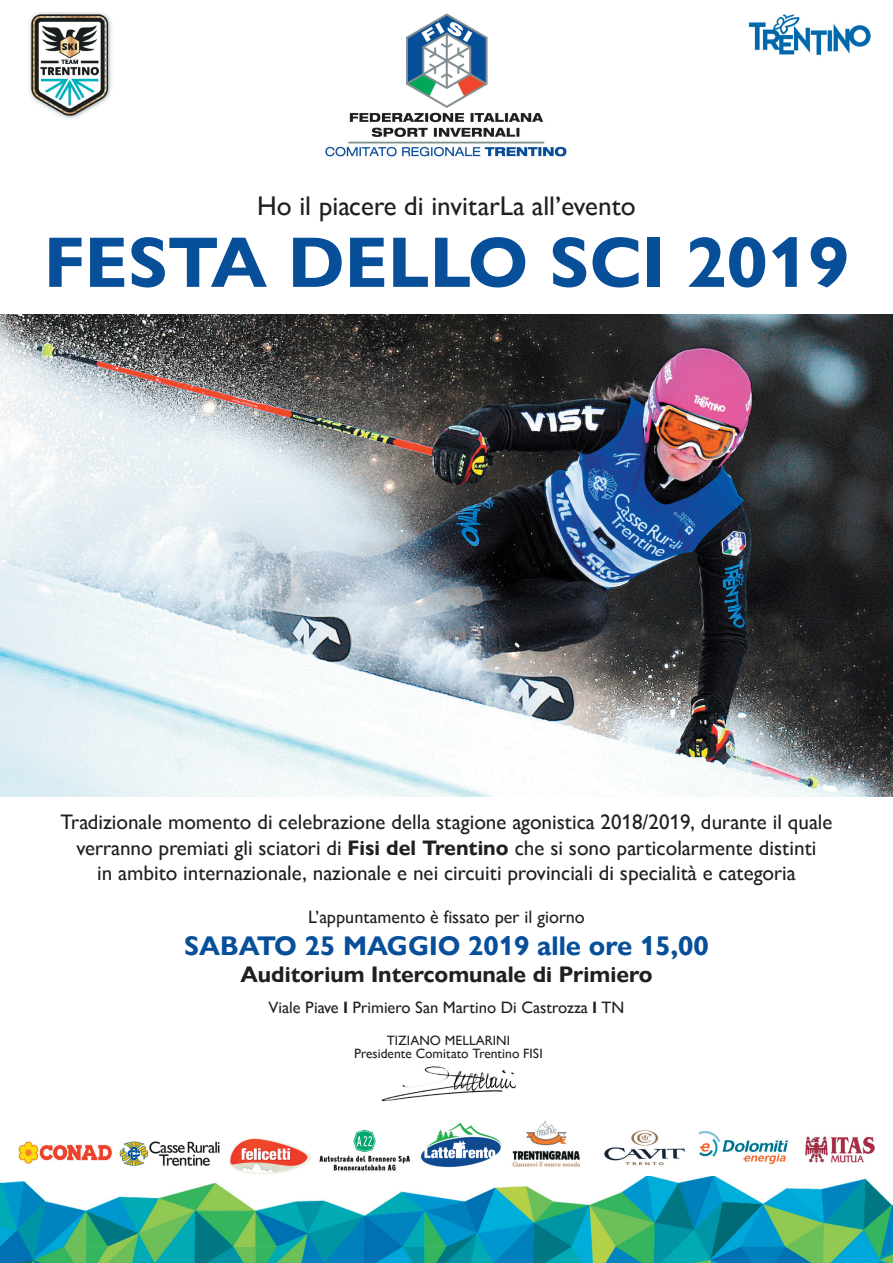
<style>
.page{position:relative;width:893px;height:1263px;background:#fff}
.page>*{position:absolute;margin:0;border:0;box-sizing:border-box;transform-origin:0 0}
.t1{font:700 72px "Gill Sans Nova";color:#074f98}
.t2{font:27px "Gill Sans Nova";color:#231f20}
.t3{font:700 27px "Gill Sans Nova";color:#074f99}
.t4{font:700 22.5px "Gill Sans Nova";color:#231f20}
.t5{font:21px/25.2px "Gill Sans Nova";color:#231f20;text-align:center}
.t6{font:18px "Gill Sans Nova";color:#231f20}
.t7{font:16.5px "Gill Sans Nova";color:#231f20}
.t8{font:13.5px/13.5px "Gill Sans Nova";color:#231f20;text-align:center}
.s1{font-weight:700}
</style>
<div class="page">
<img style="left:29px;top:13px;width:83px;height:106px">
<img style="left:0;top:315px;width:893px;height:482px">
<img style="left:748px;top:14px;width:123px;height:41px">
<img style="left:0;top:1176px;width:892px;height:86px">
<img style="left:18px;top:1120px;width:857px;height:54px">
<img style="left:381px;top:1066px;width:135px;height:36px">
<img style="left:406px;top:13px;width:82px;height:95px">
<img style="left:325px;top:112px;width:242px;height:45px">
<p class="t2" style="left:257px;top:190px;width:380px">Ho il piacere di invitarLa all’evento</p>
<h1 class="t1" style="left:44px;top:220px;width:806px">FESTA DELLO SCI 2019</h1>
<p class="t5" style="left:60px;top:810px;width:774px">Tradizionale momento di celebrazione della stagione agonistica 2018/2019, durante il quale verranno premiati gli sciatori di <span class="s1">Fisi del Trentino</span> che si sono particolarmente distinti<br>in ambito internazionale, nazionale e nei circuiti provinciali di specialità e categoria</p>
<p class="t6" style="left:308px;top:906px;width:278px">L’appuntamento è fissato per il giorno</p>
<p class="t3" style="left:184px;top:930px;width:526px">SABATO 25 MAGGIO 2019 alle ore 15,00</p>
<p class="t4" style="left:240px;top:961px;width:414px">Auditorium Intercomunale di Primiero</p>
<p class="t7" style="left:269px;top:998px;width:357px">Viale Piave <span class="s1">l</span> Primiero San Martino Di Castrozza <span class="s1">l</span> TN</p>
<p class="t8" style="left:354px;top:1033px;width:190px">TIZIANO MELLARINI<br>Presidente Comitato Trentino FISI</p>
</div>
